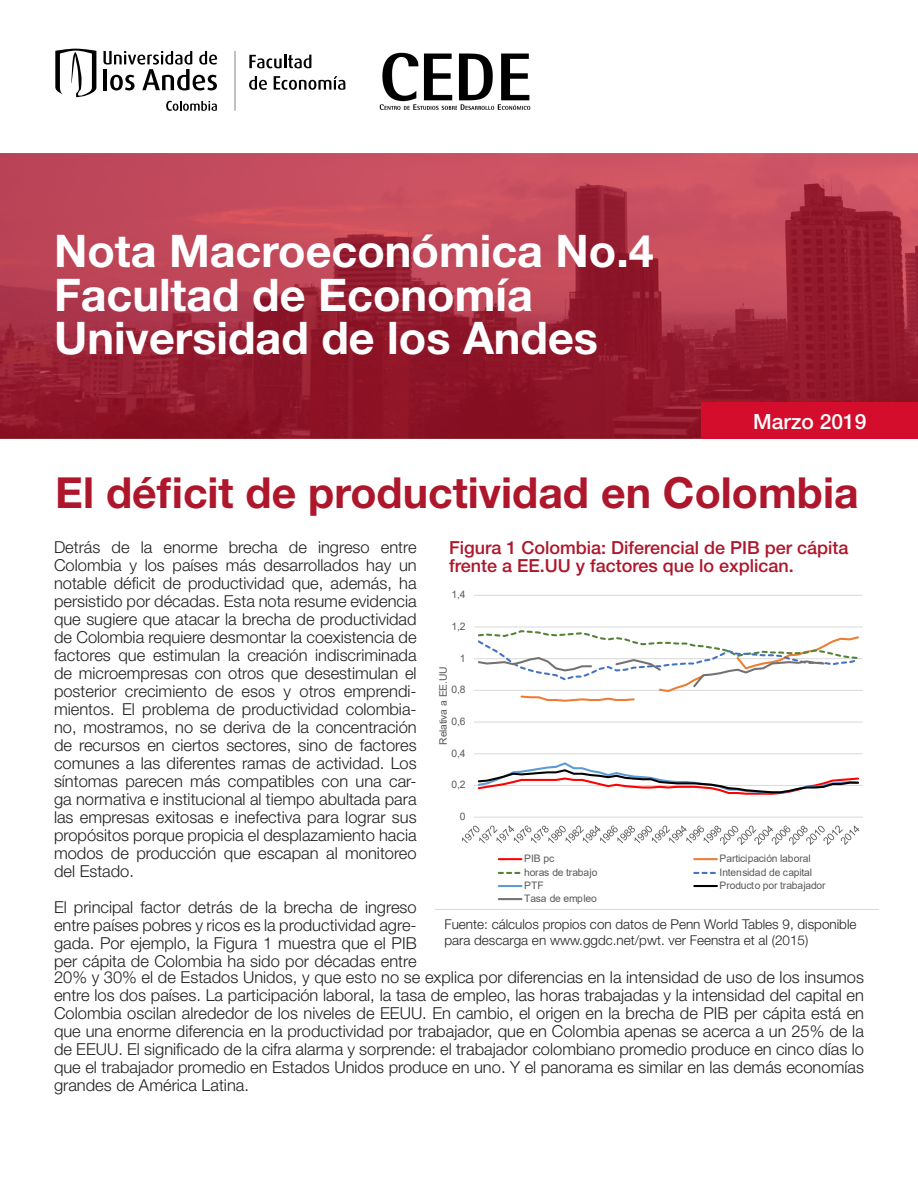
<style>
.page{position:relative;width:918px;height:1188px;background:#fff}
.page>*{position:absolute;margin:0;border:0;box-sizing:border-box;transform-origin:0 0}
.t1{font:700 45px/43.5px "Helvetica Neue LT Std";color:#fff}
.t2{font:700 42.9px "Helvetica Neue LT Std";color:#ae172b}
.t3{font:500 21px "Helvetica Neue LT Std";color:#fff}
.t4{font:500 18px "Helvetica Neue LT Std";color:#ae172b}
.t5{font:300 16.5px/18px "Helvetica Neue LT Std";color:#231f20;text-align:justify}
.t6{font:300 13.5px/16.2px "Helvetica Neue LT Std";color:#231f20}
.t7{font:10.35px "Arial";letter-spacing:-.025em;color:#595959}
</style>
<div class="page">
<img style="left:0;top:153px;width:918px;height:286px">
<div style="left:702px;top:403px;width:216px;height:36px;background:#d30d2b"></div>
<img style="left:379px;top:52px;width:152px;height:58px">
<svg style="left:249px;top:55px;width:62px;height:13px"></svg>
<svg style="left:249px;top:76px;width:18px;height:14px"></svg>
<svg style="left:274px;top:76px;width:71px;height:14px"></svg>
<svg style="left:55px;top:49px;width:41px;height:49px"></svg>
<svg style="left:104px;top:51px;width:113px;height:39px"></svg>
<svg style="left:166px;top:101px;width:51px;height:10px"></svg>
<hr style="left:235px;top:51px;width:1px;height:60px;background:#000">
<svg style="left:462px;top:595px;width:401px;height:306px"></svg>
<p class="t1" style="left:54px;top:229px;width:601px">Nota Macroeconómica No.4<br>Facultad de Economía</p>
<p class="t1" style="left:54px;top:316px;width:546px">Universidad de los Andes</p>
<p class="t3" style="left:753px;top:409px;width:115px">Marzo 2019</p>
<p class="t2" style="left:55px;top:466px;width:805px">El déficit de productividad en Colombia</p>
<p class="t5" style="left:54px;top:537px;width:364px">Detrás de la enorme brecha de ingreso entre Colombia y los países más desarrollados hay un notable déficit de productividad que, además, ha persistido por décadas. Esta nota resume evidencia que sugiere que atacar la brecha de productividad de Colombia requiere desmontar la coexistencia de factores que estimulan la creación indiscriminada de microempresas con otros que desestimulan el posterior crecimiento de esos y otros emprendi&shy;mientos. El problema de productividad colombia&shy;no, mostramos, no se deriva de la concentración de recursos en ciertos sectores, sino de factores comunes a las diferentes ramas de actividad. Los síntomas parecen más compatibles con una car&shy;ga normativa e institucional al tiempo abultada para las empresas exitosas e inefectiva para lograr sus propósitos porque propicia el desplazamiento hacia modos de producción que escapan al monitoreo del Estado.</p>
<p class="t5" style="left:54px;top:897px;width:364px">El principal factor detrás de la brecha de ingreso entre países pobres y ricos es la productividad agre&shy;gada. Por ejemplo, la Figura 1 muestra que el PIB per cápita de Colombia ha sido por décadas entre</p>
<p class="t5" style="left:54px;top:968px;width:812px">20% y 30% el de Estados Unidos, y que esto no se explica por diferencias en la intensidad de uso de los insumos entre los dos países. La participación laboral, la tasa de empleo, las horas trabajadas y la intensidad del capital en Colombia oscilan alrededor de los niveles de EEUU. En cambio, el origen en la brecha de PIB per cápita está en que una enorme diferencia en la productividad por trabajador, que en Colombia apenas se acerca a un 25% de la de EEUU. El significado de la cifra alarma y sorprende: el trabajador colombiano promedio produce en cinco días lo que el trabajador promedio en Estados Unidos produce en uno. Y el panorama es similar en las demás economías grandes de América Latina.</p>
<p class="t4" style="left:449px;top:537px;width:401px">Figura 1 Colombia: Diferencial de PIB per cápita</p>
<p class="t4" style="left:449px;top:555px;width:346px">frente a EE.UU y factores que lo explican.</p>
<p class="t7" style="left:452px;top:588px;width:15px">1,4</p>
<p class="t7" style="left:452px;top:619px;width:15px">1,2</p>
<p class="t7" style="left:460px;top:651px;width:7px">1</p>
<p class="t7" style="left:436px;top:745px;width:80px;rotate:-90deg">Relativa a EE.UU</p>
<p class="t7" style="left:452px;top:683px;width:15px">0,8</p>
<p class="t7" style="left:452px;top:714px;width:15px">0,6</p>
<p class="t7" style="left:452px;top:746px;width:15px">0,4</p>
<p class="t7" style="left:452px;top:778px;width:15px">0,2</p>
<p class="t7" style="left:460px;top:809px;width:7px">0</p>
<p class="t7" style="left:524px;top:852px;width:31px">PIB pc</p>
<p class="t7" style="left:720px;top:852px;width:93px">Participación laboral</p>
<p class="t7" style="left:524px;top:865px;width:75px">horas de trabajo</p>
<p class="t7" style="left:720px;top:865px;width:94px">Intensidad de capital</p>
<p class="t7" style="left:524px;top:878px;width:21px">PTF</p>
<p class="t7" style="left:720px;top:878px;width:107px">Producto por trabajador</p>
<p class="t7" style="left:524px;top:891px;width:74px">Tasa de empleo</p>
<p class="t6" style="left:444px;top:916px;width:414px">Fuente: cálculos propios con datos de Penn World Tables 9, disponible para descarga en www.ggdc.net/pwt. ver Feenstra et al (2015)</p>
</div>
